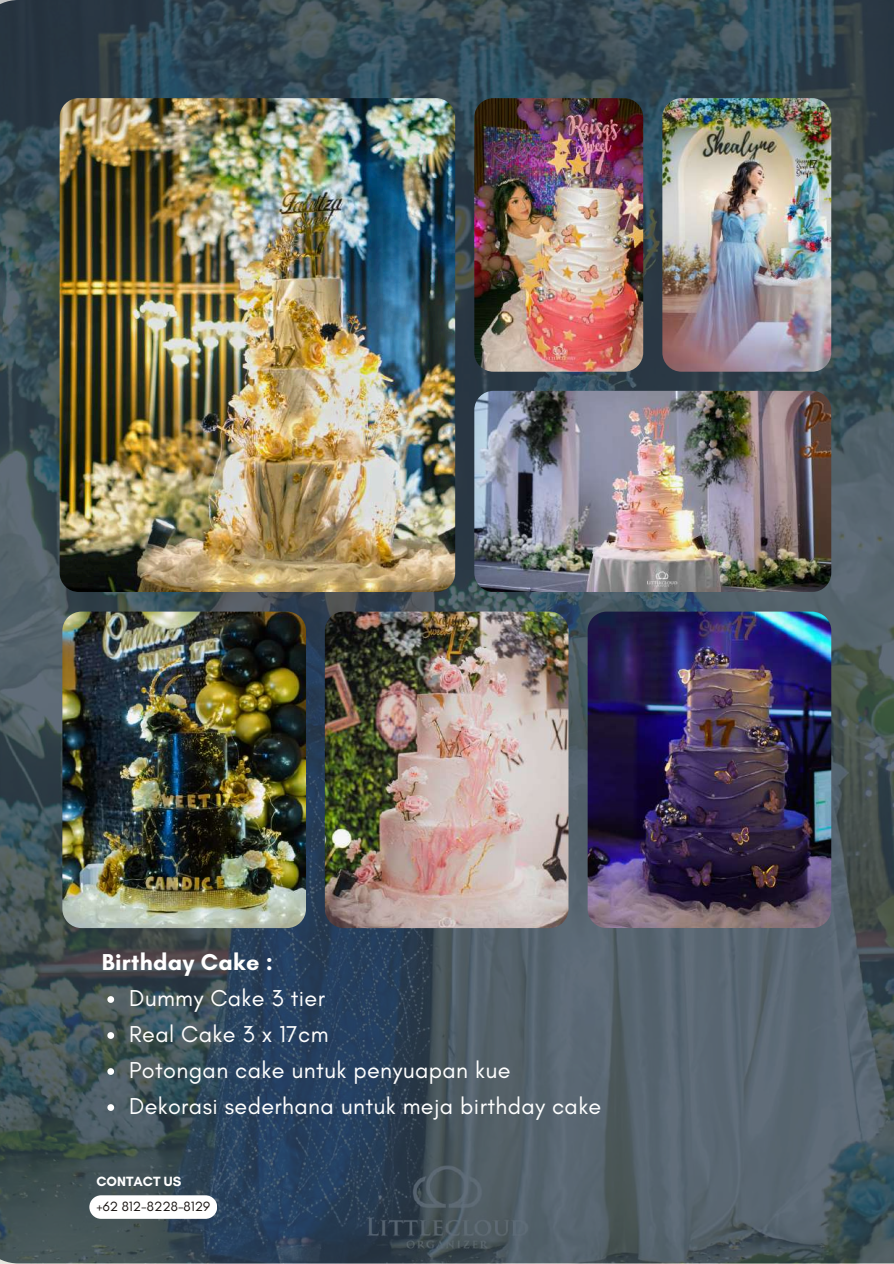
<style>
.page{position:relative;width:894px;height:1264px;background:#fff}
.page>*{position:absolute;margin:0;border:0;box-sizing:border-box;transform-origin:0 0}
.t1{font:23.4px/36px "Glacial Indifference";letter-spacing:.015em;color:#fff}
.t2{font:700 23.4px "Glacial Indifference";letter-spacing:.015em;color:#fff}
.t3{font:13.65px "Glacial Indifference";color:#181310}
.t4{font:700 13.65px "Glacial Indifference";color:#fff}
</style>
<div class="page">
<img style="left:0;top:0;width:893px;height:1263px">
<div style="left:89px;top:1195px;width:128px;height:23px;background:#fff;border-radius:12px"></div>
<svg style="left:107px;top:996px;width:7px;height:6px"></svg>
<svg style="left:107px;top:1032px;width:7px;height:6px"></svg>
<svg style="left:107px;top:1068px;width:7px;height:6px"></svg>
<svg style="left:107px;top:1104px;width:7px;height:6px"></svg>
<img style="left:62px;top:611px;width:244px;height:317px">
<img style="left:325px;top:611px;width:243px;height:317px">
<img style="left:587px;top:611px;width:244px;height:317px">
<img style="left:474px;top:98px;width:169px;height:274px;border-radius:19px">
<img style="left:474px;top:391px;width:357px;height:201px;border-radius:19px">
<img style="left:60px;top:98px;width:395px;height:494px;border-radius:19px">
<img style="left:662px;top:98px;width:169px;height:274px;border-radius:19px">
<p class="t2" style="left:102px;top:948px;width:173px">Birthday Cake :</p>
<p class="t1" style="left:129px;top:980px;width:473px">Dummy Cake 3 tier<br>Real Cake 3 x 17cm<br>Potongan cake untuk penyuapan kue<br>Dekorasi sederhana untuk meja birthday cake</p>
<p class="t4" style="left:96px;top:1173px;width:86px">CONTACT US</p>
<p class="t3" style="left:96px;top:1197px;width:115px">+62 812-8228-8129</p>
</div>
